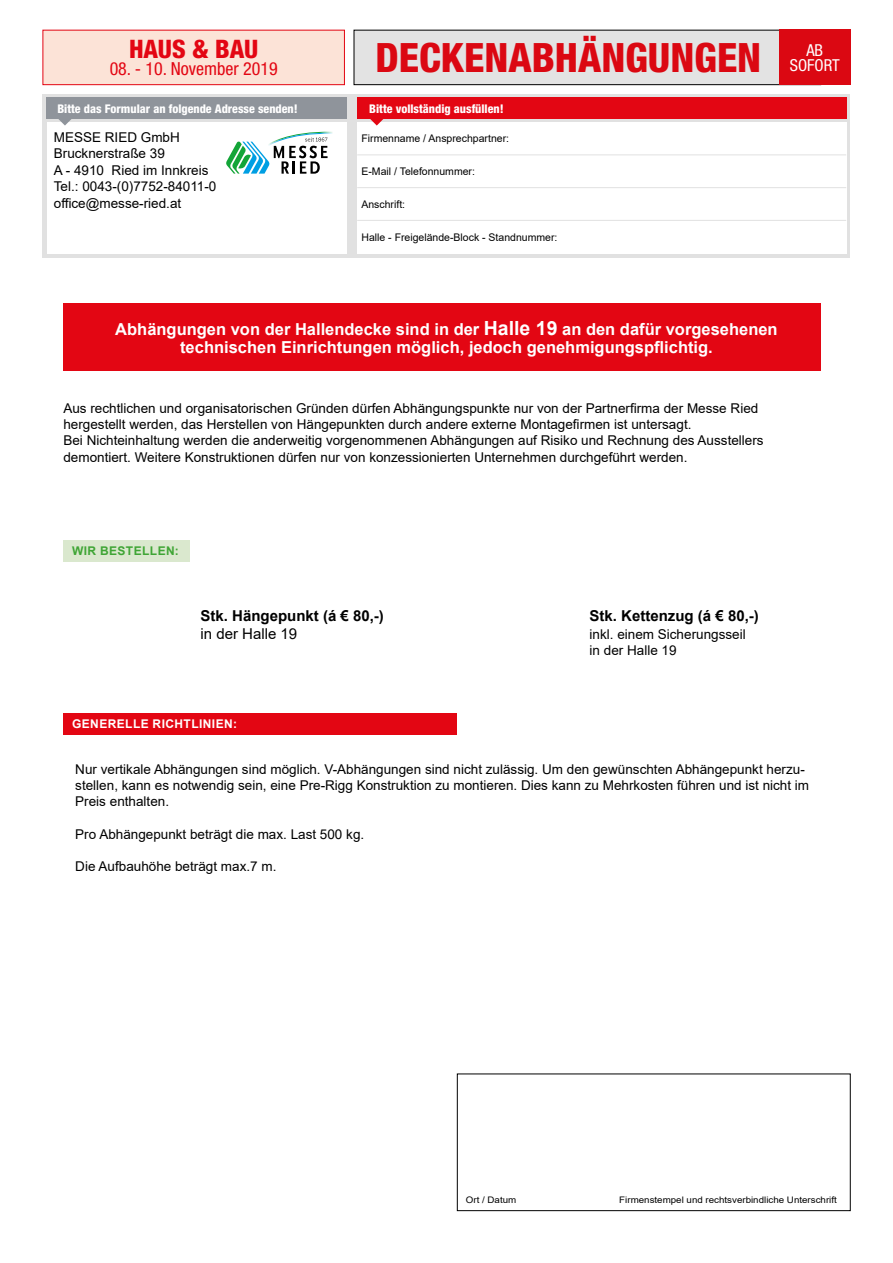
<style>
.page{position:relative;width:893px;height:1263px;background:#fff}
.page>*{position:absolute;margin:0;border:0;box-sizing:border-box;transform-origin:0 0}
.t1{font:800 condensed 40.5px "Helvetica Neue LT Std";color:#db0812}
.t2{font:800 condensed 25.5px "Helvetica Neue LT Std";color:#e30613}
.t3{font:condensed 18px "Helvetica Neue LT Std";color:#e30613}
.t4{font:700 16.5px/18px "Arial";color:#fff;text-align:center}
.t5{font:condensed 16.5px/15px "Helvetica Neue LT Std";color:#fff;text-align:center}
.t6{font:700 15px "Arial";color:#000}
.t7{font:15px "Arial";color:#000}
.t8{font:13.5px/16.2px "Arial";color:#000}
.t9{font:800 condensed 12px "Helvetica Neue LT Std";color:#fff}
.t10{font:700 12px "Arial";letter-spacing:.035em;color:#fff}
.t11{font:700 12px "Arial";letter-spacing:.035em;color:#3fa535}
.t12{font:10.5px "Arial";color:#000}
.t13{font:9px "Arial";color:#000;scale:1.08 1}
.s1{font-size:19.5px}
</style>
<div class="page">
<div style="left:43px;top:94px;width:807px;height:164px;background:#e1e1e1"></div>
<div style="left:47px;top:122px;width:300px;height:132px;background:#fff"></div>
<div style="left:354px;top:30px;width:467px;height:55px;background:#e3e3e3"></div>
<div style="left:354px;top:30px;width:467px;height:55px;border:1px solid #000"></div>
<div style="left:47px;top:98px;width:300px;height:21px;background:#8f949b"></div>
<svg style="left:58px;top:119px;width:14px;height:7px"></svg>
<div style="left:357px;top:122px;width:489px;height:132px;background:#fff"></div>
<hr style="left:357px;top:155px;width:489px;height:1px;background:#e1e1e1">
<hr style="left:357px;top:187px;width:489px;height:1px;background:#e1e1e1">
<hr style="left:357px;top:220px;width:489px;height:1px;background:#e1e1e1">
<div style="left:357px;top:98px;width:489px;height:21px;background:#e30613"></div>
<svg style="left:370px;top:119px;width:14px;height:7px"></svg>
<div style="left:43px;top:30px;width:301px;height:55px;background:#fce3d7"></div>
<div style="left:43px;top:30px;width:302px;height:55px;border:1px solid #e30613"></div>
<div style="left:779px;top:30px;width:71px;height:55px;background:#db0812"></div>
<div style="left:63px;top:540px;width:127px;height:21px;background:#dae8ce"></div>
<div style="left:63px;top:713px;width:394px;height:21px;background:#e30613"></div>
<div style="left:63px;top:304px;width:758px;height:67px;background:#e30613"></div>
<svg style="left:226px;top:132px;width:107px;height:42px"></svg>
<div style="left:457px;top:1074px;width:393px;height:137px;border:1px solid #000"></div>
<h2 class="t2" style="left:129px;top:33px;width:131px">HAUS &amp; BAU</h2>
<h3 class="t3" style="left:110px;top:58px;width:169px">08. - 10. November 2019</h3>
<h1 class="t1" style="left:376px;top:32px;width:387px">DECKENABHÄNGUNGEN</h1>
<p class="t5" style="left:790px;top:42px;width:51px">AB<br>SOFORT</p>
<p class="t9" style="left:57px;top:101px;width:242px">Bitte das Formular an folgende Adresse senden!</p>
<p class="t9" style="left:369px;top:101px;width:136px">Bitte vollständig ausfüllen!</p>
<p class="t8" style="left:54px;top:128px;width:164px">MESSE RIED GmbH<br>Brucknerstraße 39<br>A - 4910 Ried im Innkreis<br>Tel.: 0043-(0)7752-84011-0 office@messe-ried.at</p>
<p class="t12" style="left:361px;top:131px;width:149px">Firmenname / Ansprechpartner:</p>
<p class="t12" style="left:361px;top:164px;width:115px">E-Mail / Telefonnummer:</p>
<p class="t12" style="left:361px;top:197px;width:45px">Anschrift:</p>
<p class="t12" style="left:361px;top:230px;width:198px">Halle - Freigelände-Block - Standnummer:</p>
<p class="t4" style="left:115px;top:321px;width:664px">Abhängungen von der Hallendecke sind in der <span class="s1">Halle 19</span> an den dafür vorgesehenen technischen Einrichtungen möglich, jedoch genehmigungspflichtig.</p>
<p class="t8" style="left:63px;top:400px;width:702px">Aus rechtlichen und organisatorischen Gründen dürfen Abhängungspunkte nur von der Partnerfirma der Messe Ried hergestellt werden, das Herstellen von Hängepunkten durch andere externe Montagefirmen ist untersagt.<br>Bei Nichteinhaltung werden die anderweitig vorgenommenen Abhängungen auf Risiko und Rechnung des Ausstellers demontiert. Weitere Konstruktionen dürfen nur von konzessionierten Unternehmen durchgeführt werden.</p>
<p class="t11" style="left:72px;top:542px;width:108px">WIR BESTELLEN:</p>
<p class="t6" style="left:201px;top:605px;width:185px">Stk. Hängepunkt (á € 80,-)</p>
<p class="t7" style="left:201px;top:623px;width:98px">in der Halle 19</p>
<p class="t10" style="left:72px;top:715px;width:166px">GENERELLE RICHTLINIEN:</p>
<p class="t6" style="left:590px;top:605px;width:171px">Stk. Kettenzug (á € 80,-)</p>
<p class="t8" style="left:590px;top:626px;width:158px">inkl. einem Sicherungsseil in der Halle 19</p>
<p class="t8" style="left:75px;top:761px;width:735px">Nur vertikale Abhängungen sind möglich. V-Abhängungen sind nicht zulässig. Um den gewünschten Abhängepunkt herzu&shy;stellen, kann es notwendig sein, eine Pre-Rigg Konstruktion zu montieren. Dies kann zu Mehrkosten führen und ist nicht im<br>Preis enthalten.</p>
<p class="t8" style="left:75px;top:826px;width:290px">Pro Abhängepunkt beträgt die max. Last 500 kg.</p>
<p class="t8" style="left:75px;top:858px;width:203px">Die Aufbauhöhe beträgt max.7 m.</p>
<p class="t13" style="left:466px;top:1194px;width:48px">Ort / Datum</p>
<p class="t13" style="left:619px;top:1194px;width:203px">Firmenstempel und rechtsverbindliche Unterschrift</p>
</div>
